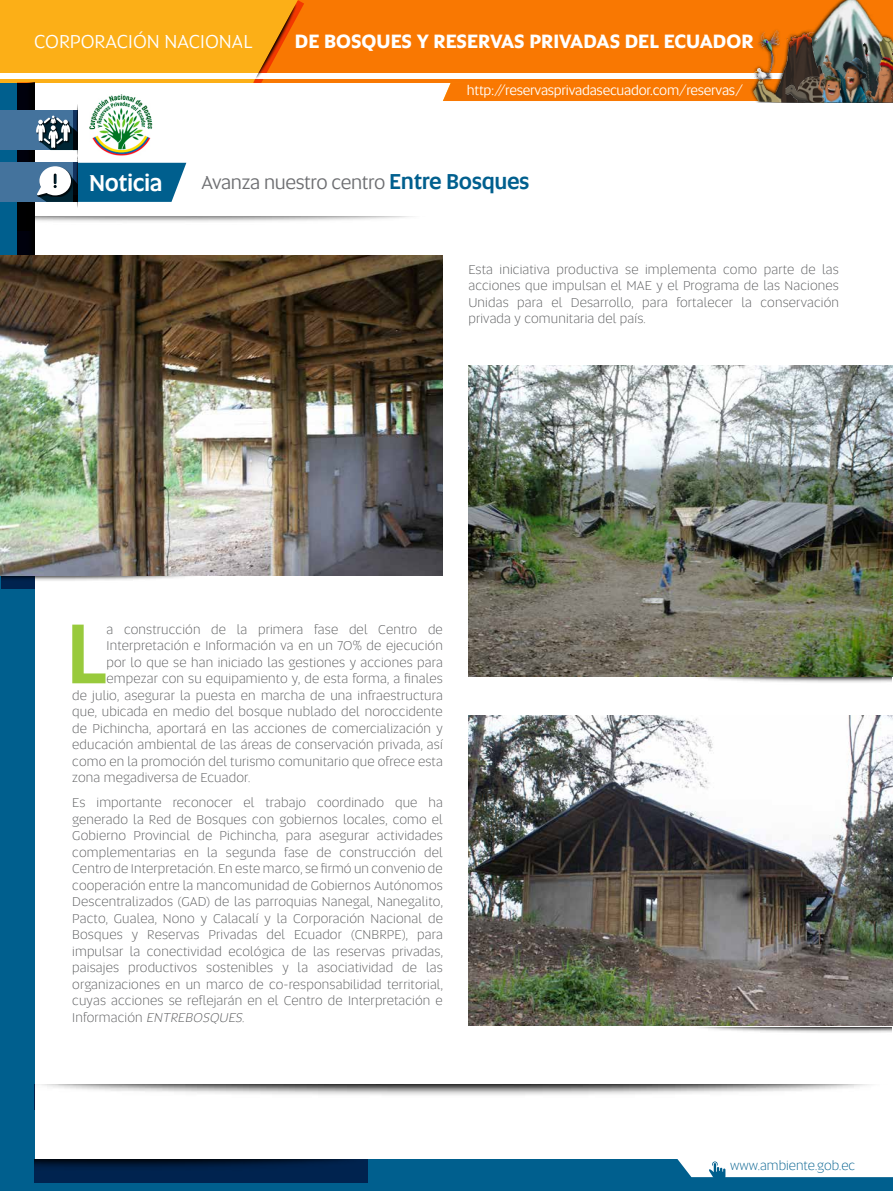
<style>
.page{position:relative;width:893px;height:1191px;background:#fff}
.page>*{position:absolute;margin:0;border:0;box-sizing:border-box;transform-origin:0 0}
.t1{font:500 86.25px "Altis";color:#98ca3c}
.t2{font:500 23.4px "Altis";letter-spacing:-.02em;color:#fff}
.t3{font:700 19.5px "Altis";color:#fff}
.t4{font:19.5px "Altis";letter-spacing:-.02em;color:#6d6e71}
.t5{font:19.5px "Altis";color:#fff}
.t6{font:13.8px "Altis";letter-spacing:-.02em;color:#fff}
.t7{font:300 13.5px/16.5px "Altis";letter-spacing:.01em;color:#58595b;text-align:justify}
.t8{font:300 13.5px "Altis";color:#005f8e}
.s1{font-weight:500;font-size:21.9px;color:#005f8e}
.s2{color:#fff}
.s3{font-style:italic}
</style>
<div class="page">
<div style="left:443px;top:83px;width:307px;height:18px;background:#f97802"></div>
<div style="left:0;top:0;width:34px;height:1191px;background:#005f8e"></div>
<svg style="left:0;top:1159px;width:893px;height:32px;background:#004976"></svg>
<svg style="left:677px;top:1159px;width:216px;height:19px"></svg>
<img style="left:17px;top:83px;width:17px;height:172px">
<div style="left:0;top:0;width:893px;height:83px;background:#fcaf17"></div>
<div style="left:304px;top:0;width:446px;height:83px;background:#f97802"></div>
<div style="left:0;top:73px;width:865px;height:6px;background:#fff"></div>
<img style="left:253px;top:0;width:51px;height:83px">
<img style="left:89px;top:94px;width:63px;height:61px">
<div style="left:750px;top:0;width:143px;height:102px;background:#f97802"></div>
<img style="left:801px;top:0;width:77px;height:48px">
<img style="left:753px;top:32px;width:95px;height:70px">
<img style="left:863px;top:29px;width:30px;height:13px">
<img style="left:754px;top:68px;width:17px;height:14px">
<img style="left:859px;top:42px;width:34px;height:60px">
<img style="left:814px;top:48px;width:57px;height:54px">
<img style="left:785px;top:77px;width:26px;height:25px">
<img style="left:811px;top:72px;width:31px;height:30px">
<img style="left:755px;top:31px;width:24px;height:48px">
<svg style="left:0;top:163px;width:186px;height:39px;background:#35769c"></svg>
<img style="left:74px;top:159px;width:4px;height:49px">
<div style="left:0;top:111px;width:78px;height:39px;background:#44739d"></div>
<img style="left:74px;top:105px;width:4px;height:54px">
<svg style="left:36px;top:116px;width:42px;height:34px"></svg>
<img style="left:34px;top:216px;width:379px;height:14px">
<img style="left:694px;top:676px;width:198px;height:7px">
<img style="left:699px;top:1027px;width:193px;height:6px">
<img style="left:2px;top:575px;width:197px;height:14px">
<img style="left:34px;top:1084px;width:836px;height:25px">
<img style="left:468px;top:715px;width:425px;height:310px">
<img style="left:468px;top:366px;width:425px;height:310px">
<img style="left:0;top:255px;width:443px;height:320px">
<h3 class="t5" style="left:34px;top:28px;width:220px">CORPORACIÓN NACIONAL</h3>
<h3 class="t3" style="left:295px;top:26px;width:460px">DE BOSQUES Y RESERVAS PRIVADAS DEL ECUADOR</h3>
<p class="t6" style="left:467px;top:80px;width:278px">http://reservasprivadasecuador.com/reservas/</p>
<h2 class="t2" style="left:89px;top:166px;width:75px">Noticia</h2>
<h3 class="t4" style="left:202px;top:169px;width:329px">Avanza nuestro centro <span class="s1">Entre Bosques</span></h3>
<p class="t7" style="left:468px;top:260px;width:372px">Esta iniciativa productiva se implementa como parte de las acciones que impulsan el MAE y el Programa de las Naciones Unidas para el Desarrollo, para fortalecer la conservación privada y comunitaria del país.<span class="s2">l</span></p>
<h1 class="t1" style="left:66px;top:589px;width:43px">L</h1>
<p class="t7" style="left:107px;top:620px;width:338px">a construcción de la primera fase del Centro de</p>
<p class="t7" style="left:107px;top:637px;width:338px">Interpretación e Información va en un 70% de ejecución</p>
<p class="t7" style="left:107px;top:653px;width:338px">por lo que se han iniciado las gestiones y acciones para</p>
<p class="t7" style="left:107px;top:670px;width:338px">empezar con su equipamiento y, de esta forma, a finales</p>
<p class="t7" style="left:72px;top:686px;width:372px">de julio, asegurar la puesta en marcha de una infraestructura</p>
<p class="t7" style="left:72px;top:703px;width:372px">que, ubicada en medio del bosque nublado del noroccidente</p>
<p class="t7" style="left:72px;top:719px;width:372px">de Pichincha, aportará en las acciones de comercialización y</p>
<p class="t7" style="left:72px;top:736px;width:372px">educación ambiental de las áreas de conservación privada, así</p>
<p class="t7" style="left:72px;top:752px;width:372px">como en la promoción del turismo comunitario que ofrece esta</p>
<p class="t7" style="left:72px;top:769px;width:180px">zona megadiversa de Ecuador.</p>
<p class="t7" style="left:72px;top:794px;width:372px">Es importante reconocer el trabajo coordinado que ha generado la Red de Bosques con gobiernos locales, como el Gobierno Provincial de Pichincha, para asegurar actividades complementarias en la segunda fase de construcción del Centro de Interpretación. En este marco, se firmó un convenio de cooperación entre la mancomunidad de Gobiernos Autónomos Descentralizados (GAD) de las parroquias Nanegal, Nanegalito, Pacto, Gualea, Nono y Calacalí y la Corporación Nacional de Bosques y Reservas Privadas del Ecuador (CNBRPE), para impulsar la conectividad ecológica de las reservas privadas, paisajes productivos sostenibles y la asociatividad de las organizaciones en un marco de co-responsabilidad territorial, cuyas acciones se reflejarán en el Centro de Interpretación e I n fo r m a c i ó n <span class="s3">ENTREBOSQUES.</span></p>
<p class="t8" style="left:730px;top:1156px;width:126px">www.ambiente.gob.ec</p>
</div>
